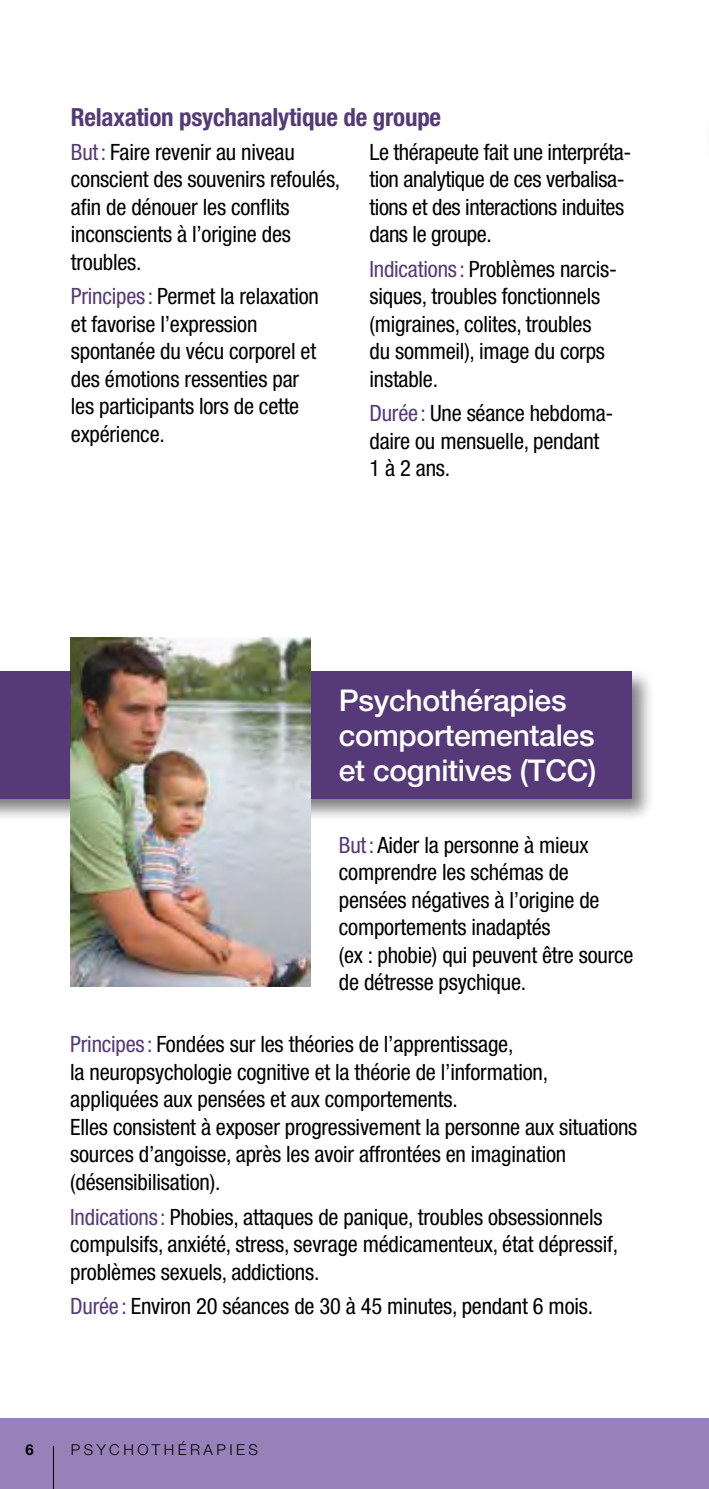
<style>
.page{position:relative;width:709px;height:1489px;background:#fff}
.page>*{position:absolute;margin:0;border:0;box-sizing:border-box;transform-origin:0 0}
.PETIT_TITRE_BLANC_DS{font:500 30px/35px "Helvetica Neue LT Pro";letter-spacing:-.01em;color:#fff}
.INTERTITRE_COULEUR{font:700 condensed 25px "Helvetica Neue";letter-spacing:-.01em;color:#563979}
.TEXTE_NORMAL_NOIR{font:condensed 22.5px/27.5px "Helvetica Neue LT Pro";letter-spacing:-.01em;color:#000}
.t1{font:300 15px "Helvetica Neue LT Pro";letter-spacing:.23em;color:#000}
.t2{font:700 15px "Helvetica Neue LT Pro";color:#000}
.s1{color:#563979}
</style>
<div class="page">
<div style="left:0;top:1417px;width:709px;height:71px;background:#9781b8"></div>
<hr style="left:708px;top:107px;width:1px;height:42px;background:#563979">
<div style="left:0;top:667px;width:655px;height:155px;background:#000;opacity:.5"></div>
<div style="left:0;top:671px;width:631px;height:128px;background:#563979"></div>
<img style="left:71px;top:638px;width:239px;height:348px">
<hr style="left:53px;top:1445px;width:1px;height:43px;background:#000">
<p class="INTERTITRE_COULEUR" style="left:71px;top:102px;width:372px">Relaxation psychanalytique de groupe</p>
<p class="TEXTE_NORMAL_NOIR" style="left:71px;top:138px;width:271px"><span class="s1">But:</span> Faire revenir au niveau conscient des souvenirs refoulés, afin de dénouer les conflits inconscients à l’origine des troubles.</p>
<p class="TEXTE_NORMAL_NOIR" style="left:71px;top:282px;width:249px"><span class="s1">Principes :</span> Permet la relaxation et favorise l’expression spontanée du vécu corporel et des émotions ressenties par les participants lors de cette expérience.</p>
<p class="TEXTE_NORMAL_NOIR" style="left:369px;top:138px;width:263px">Le thérapeute fait une interpréta&shy;tion analytique de ces verbalisa&shy;tions et des interactions induites dans le groupe.</p>
<p class="TEXTE_NORMAL_NOIR" style="left:369px;top:255px;width:249px"><span class="s1">Indications :</span> Problèmes narcis&shy;siques, troubles fonctionnels (migraines, colites, troubles du sommeil), image du corps instable.</p>
<p class="TEXTE_NORMAL_NOIR" style="left:369px;top:399px;width:245px"><span class="s1">Durée:</span> Une séance hebdoma&shy;daire ou mensuelle, pendant<br>1 à 2 ans.</p>
<p class="PETIT_TITRE_BLANC_DS" style="left:339px;top:682px;width:259px">Psychothérapies comportementales et cognitives (TCC)</p>
<p class="TEXTE_NORMAL_NOIR" style="left:339px;top:830px;width:296px"><span class="s1">But:</span> Aider la personne à mieux comprendre les schémas de pensées négatives à l’origine de comportements inadaptés<br>(ex : phobie) qui peuvent être source de détresse psychique.</p>
<p class="TEXTE_NORMAL_NOIR" style="left:70px;top:1030px;width:568px"><span class="s1">Principes :</span> Fondées sur les théories de l’apprentissage,<br>la neuropsychologie cognitive et la théorie de l’information, appliquées aux pensées et aux comportements.<br>Elles consistent à exposer progressivement la personne aux situations sources d’angoisse, après les avoir affrontées en imagination (désensibilisation).</p>
<p class="TEXTE_NORMAL_NOIR" style="left:70px;top:1202px;width:549px"><span class="s1">Indications :</span> Phobies, attaques de panique, troubles obsessionnels compulsifs, anxiété, stress, sevrage médicamenteux, état dépressif, problèmes sexuels, addictions.</p>
<p class="TEXTE_NORMAL_NOIR" style="left:70px;top:1292px;width:524px"><span class="s1">Durée:</span> Environ 20 séances de 30 à 45 minutes, pendant 6 mois.</p>
<p class="t2" style="left:26px;top:1440px;width:10px">6</p>
<p class="t1" style="left:71px;top:1439px;width:188px">PSYCHOTHÉRAPIES</p>
</div>
